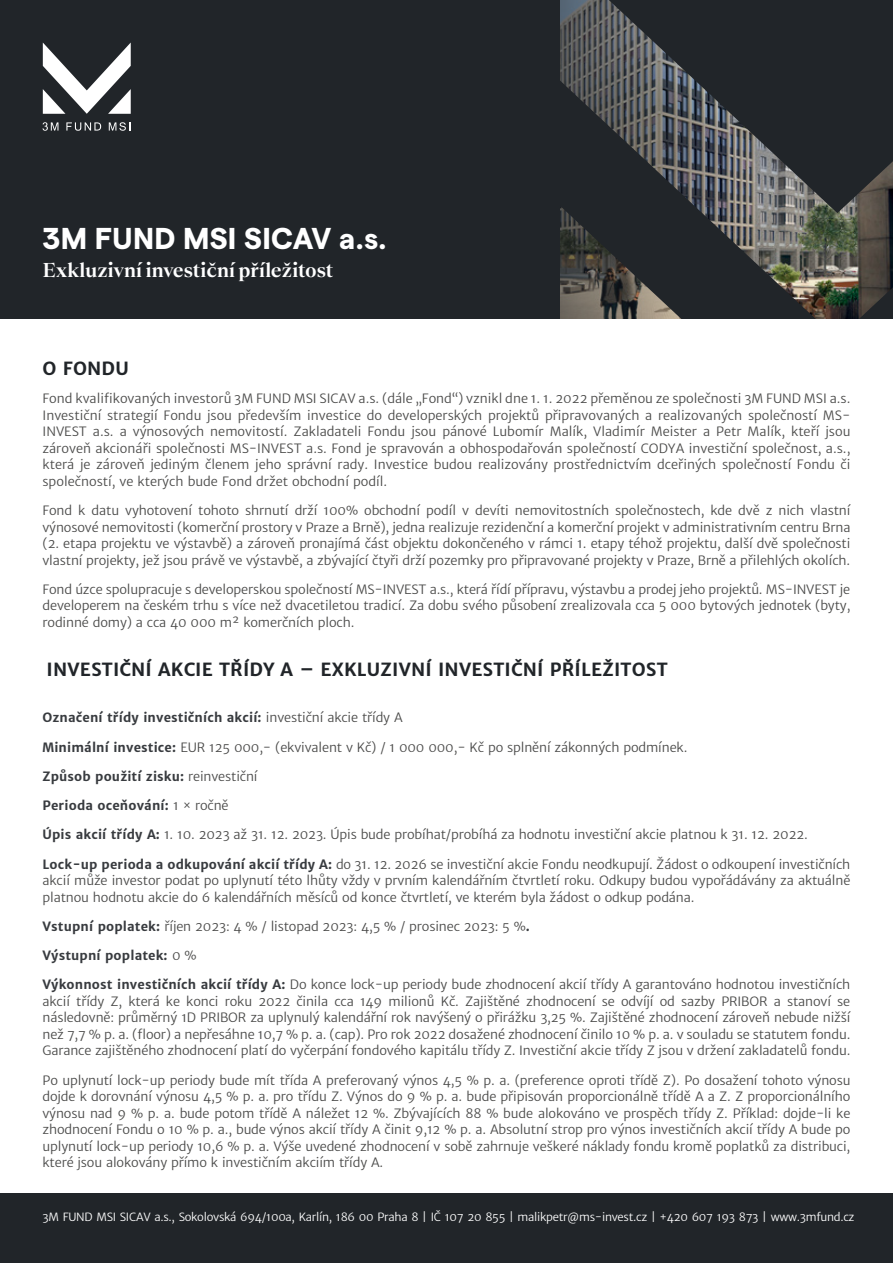
<style>
.page{position:relative;width:893px;height:1263px;background:#fff}
.page>*{position:absolute;margin:0;border:0;box-sizing:border-box;transform-origin:0 0}
.t1{font:700 30px "Matter";letter-spacing:.01em;color:#fff}
.t2{font:600 21px "Teodor";letter-spacing:.01em;color:#fff}
.t3{font:700 18px "Merriweather Sans";letter-spacing:.01em;color:#212529}
.t4{font:12.75px/16.5px "Merriweather Sans";letter-spacing:-.01em;color:#4a4a49;text-align:justify}
.t5{font:700 12.75px "Merriweather Sans";letter-spacing:.01em;color:#383b3f}
.t6{font:11.25px "Merriweather Sans";letter-spacing:-.025em;color:#fff}
.s1{font-weight:400;color:#4a4a49}
.s2{font-weight:700;color:#383b3f}
</style>
<div class="page">
<div style="left:0;top:0;width:893px;height:319px;background:#212529"></div>
<svg style="left:427px;top:0;width:435px;height:319px;background:#343739"></svg>
<svg style="left:43px;top:43px;width:88px;height:71px"></svg>
<svg style="left:43px;top:122px;width:15px;height:9px"></svg>
<svg style="left:66px;top:122px;width:35px;height:9px"></svg>
<svg style="left:109px;top:122px;width:21px;height:9px"></svg>
<div style="left:0;top:1194px;width:893px;height:69px;background:#212529"></div>
<h1 class="t1" style="left:43px;top:216px;width:346px">3M FUND MSI SICAV a.s.</h1>
<h2 class="t2" style="left:43px;top:255px;width:292px">Exkluzivní investiční příležitost</h2>
<h3 class="t3" style="left:43px;top:357px;width:88px">O FONDU</h3>
<p class="t4" style="left:43px;top:391px;width:809px">Fond kvalifikovaných investorů 3M FUND MSI SICAV a.s. (dále „Fond“) vznikl dne 1. 1. 2022 přeměnou ze společnosti 3M FUND MSI a.s.<br>Investiční strategií Fondu jsou především investice do developerských projektů připravovaných a realizovaných společností MS-INVEST a.s. a výnosových nemovitostí. Zakladateli Fondu jsou pánové Lubomír Malík, Vladimír Meister a Petr Malík, kteří jsou zároveň akcionáři společnosti MS-INVEST a.s. Fond je spravován a obhospodařován společností CODYA investiční společnost, a.s., která je zároveň jediným členem jeho správní rady. Investice budou realizovány prostřednictvím dceřiných společností Fondu či společností, ve kterých bude Fond držet obchodní podíl.</p>
<p class="t4" style="left:43px;top:502px;width:809px">Fond k datu vyhotovení tohoto shrnutí drží 100% obchodní podíl v devíti nemovitostních společnostech, kde dvě z nich vlastní výnosové nemovitosti (komerční prostory v Praze a Brně), jedna realizuje rezidenční a komerční projekt v administrativním centru Brna (2. etapa projektu ve výstavbě) a zároveň pronajímá část objektu dokončeného v rámci 1. etapy téhož projektu, další dvě společnosti vlastní projekty, jež jsou právě ve výstavbě, a zbývající čtyři drží pozemky pro připravované projekty v Praze, Brně a přilehlých okolích.</p>
<p class="t4" style="left:43px;top:581px;width:809px">Fond úzce spolupracuje s developerskou společností MS-INVEST a.s., která řídí přípravu, výstavbu a prodej jeho projektů. MS-INVEST je developerem na českém trhu s více než dvacetiletou tradicí. Za dobu svého působení zrealizovala cca 5 000 bytových jednotek (byty, rodinné domy) a cca 40 000 m² komerčních ploch.</p>
<h3 class="t3" style="left:47px;top:658px;width:623px">INVESTIČNÍ AKCIE TŘÍDY A – EXKLUZIVNÍ INVESTIČNÍ PŘÍLEŽITOST</h3>
<p class="t5" style="left:43px;top:710px;width:362px">Označení třídy investičních akcií: <span class="s1">investiční akcie třídy A</span></p>
<p class="t4" style="left:43px;top:739px;width:646px"><span class="s2">Minimální investice:</span> EUR 125 000,- (ekvivalent v Kč) / 1 000 000,- Kč po splnění zákonných podmínek.</p>
<p class="t5" style="left:43px;top:768px;width:217px">Způsob použití zisku: <span class="s1">reinvestiční</span></p>
<p class="t5" style="left:43px;top:798px;width:188px">Perioda oceňování: <span class="s1">1 × ročně</span></p>
<p class="t4" style="left:43px;top:827px;width:767px"><span class="s2">Úpis akcií třídy A:</span> 1. 10. 2023 až 31. 12. 2023. Úpis bude probíhat/probíhá za hodnotu investiční akcie platnou k 31. 12. 2022.</p>
<p class="t4" style="left:43px;top:856px;width:809px"><span class="s2">Lock-up perioda a odkupování akcií třídy A:</span> do 31. 12. 2026 se investiční akcie Fondu neodkupují. Žádost o odkoupení investičních akcií může investor podat po uplynutí této lhůty vždy v prvním kalendářním čtvrtletí roku. Odkupy budou vypořádávány za aktuálně platnou hodnotu akcie do 6 kalendářních měsíců od konce čtvrtletí, ve kterém byla žádost o odkup podána.</p>
<p class="t4" style="left:43px;top:918px;width:489px"><span class="s2">Vstupní poplatek:</span> říjen 2023: 4 % / listopad 2023: 4,5 % / prosinec 2023: 5 %<span class="s2">.</span></p>
<p class="t5" style="left:43px;top:948px;width:155px">Výstupní poplatek: <span class="s1">0 %</span></p>
<p class="t4" style="left:43px;top:977px;width:809px"><span class="s2">Výkonnost investičních akcií třídy A:</span> Do konce lock-up periody bude zhodnocení akcií třídy A garantováno hodnotou investičních akcií třídy Z, která ke konci roku 2022 činila cca 149 milionů Kč. Zajištěné zhodnocení se odvíjí od sazby PRIBOR a stanoví se následovně: průměrný 1D PRIBOR za uplynulý kalendářní rok navýšený o přirážku 3,25 %. Zajištěné zhodnocení zároveň nebude nižší než 7,7 % p. a. (floor) a nepřesáhne 10,7 % p. a. (cap). Pro rok 2022 dosažené zhodnocení činilo 10 % p. a. v souladu se statutem fondu.<br>Garance zajištěného zhodnocení platí do vyčerpání fondového kapitálu třídy Z. Investiční akcie třídy Z jsou v držení zakladatelů fondu.</p>
<p class="t4" style="left:43px;top:1072px;width:809px">Po uplynutí lock-up periody bude mít třída A preferovaný výnos 4,5 % p. a. (preference oproti třídě Z). Po dosažení tohoto výnosu dojde k dorovnání výnosu 4,5 % p. a. pro třídu Z. Výnos do 9 % p. a. bude připisován proporcionálně třídě A a Z. Z proporcionálního výnosu nad 9 % p. a. bude potom třídě A náležet 12 %. Zbývajících 88 % bude alokováno ve prospěch třídy Z. Příklad: dojde-li ke zhodnocení Fondu o 10 % p. a., bude výnos akcií třídy A činit 9,12 % p. a. Absolutní strop pro výnos investičních akcií třídy A bude po uplynutí lock-up periody 10,6 % p. a. Výše uvedené zhodnocení v sobě zahrnuje veškeré náklady fondu kromě poplatků za distribuci, které jsou alokovány přímo k investičním akciím třídy A.</p>
<p class="t6" style="left:43px;top:1210px;width:813px">3M FUND MSI SICAV a.s., Sokolovská 694/100a, Karlín, 186 00 Praha 8 | IČ 107 20 855 | malikpetr@ms-invest.cz | +420 607 193 873 | www.3mfund.cz</p>
</div>
